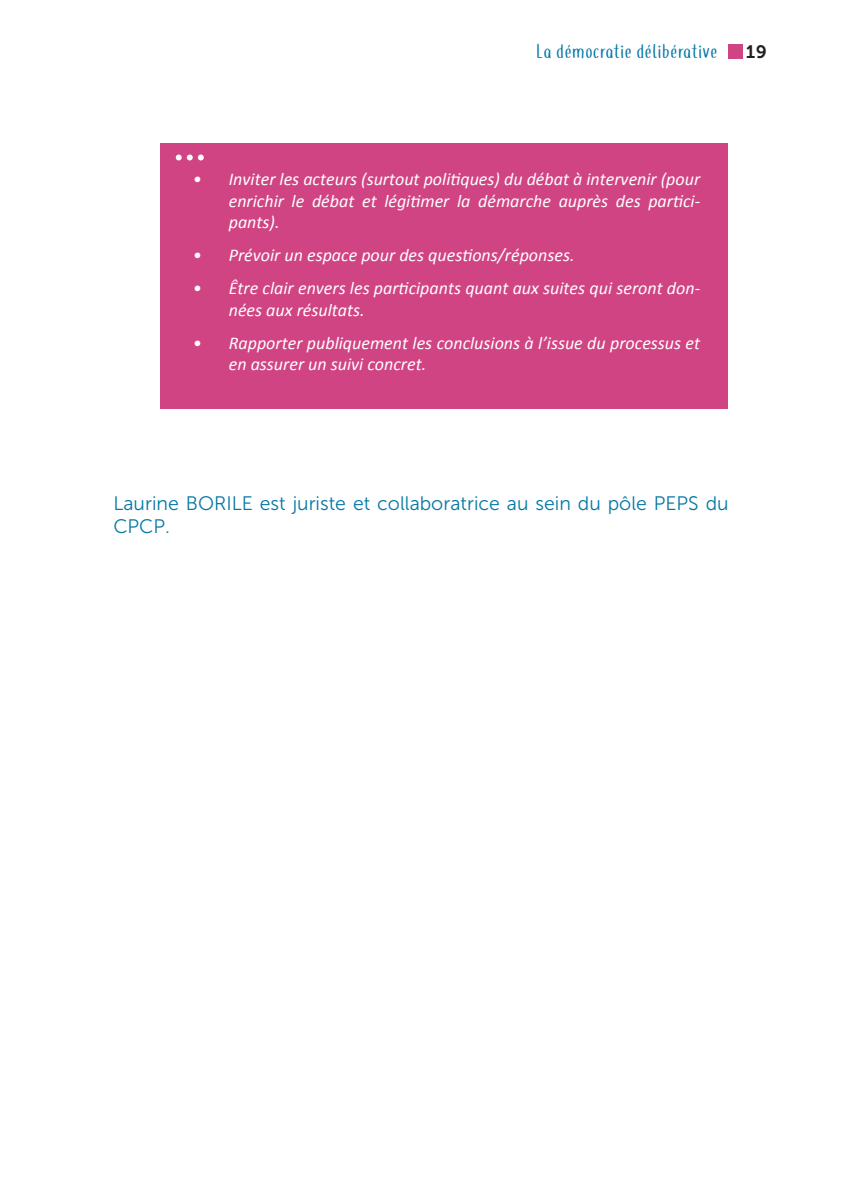
<style>
.page{position:relative;width:842px;height:1191px;background:#fff}
.page>*{position:absolute;margin:0;border:0;box-sizing:border-box;transform-origin:0 0}
.t1{font:500 20px "coffee+tea";letter-spacing:.035em;color:#0778a6}
.t2{font:19.6px/23.4px "Museo Sans 300";color:#0778a6}
.t3{font:italic 18px/21.6px "Calibri";color:#fff}
.t4{font:18px "Museo 700";color:#231f20}
</style>
<div class="page">
<div style="left:729px;top:44px;width:14px;height:14px;background:#d14484"></div>
<div style="left:161px;top:143px;width:567px;height:265px;background:#d14484"></div>
<svg style="left:176px;top:154px;width:28px;height:6px"></svg>
<p class="t1" style="left:536px;top:40px;width:183px">La démocratie délibérative</p>
<p class="t4" style="left:746px;top:42px;width:22px">19</p>
<p class="t3" style="left:229px;top:167px;width:473px;text-align:justify;text-indent:-36px">• Inviter les acteurs (surtout politiques) du débat à intervenir (pour enrichir le débat et légitimer la démarche auprès des partici&shy;pants).</p>
<p class="t3" style="left:193px;top:244px;width:383px">• Prévoir un espace pour des questions/réponses.</p>
<p class="t3" style="left:229px;top:277px;width:473px;text-indent:-36px">• Être clair envers les participants quant aux suites qui seront don&shy;nées aux résultats.</p>
<p class="t3" style="left:229px;top:331px;width:473px;text-indent:-36px">• Rapporter publiquement les conclusions à l’issue du processus et en assurer un suivi concret.</p>
<p class="t2" style="left:113px;top:492px;width:617px">Laurine BORILE est juriste et collaboratrice au sein du pôle PEPS du<br>CPCP.</p>
</div>
